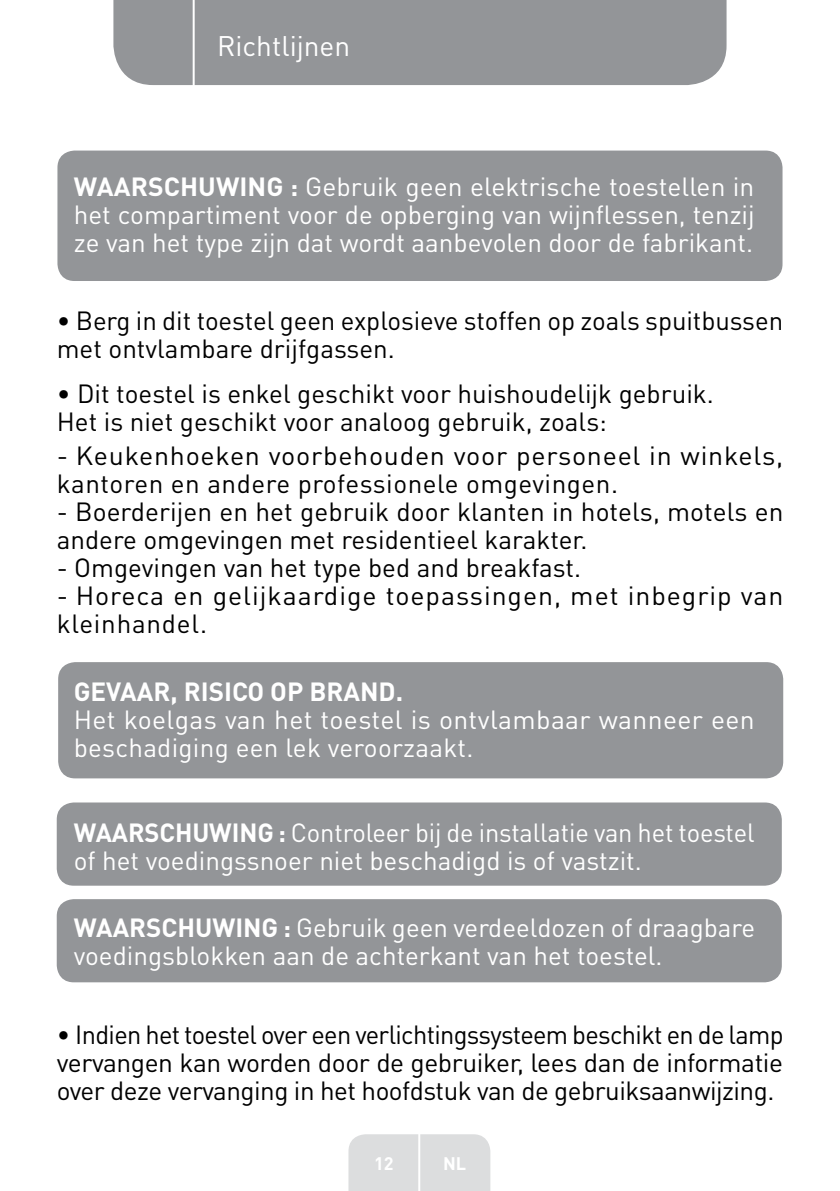
<style>
.page{position:relative;width:840px;height:1191px;background:#fff}
.page>*{position:absolute;margin:0;border:0;box-sizing:border-box;transform-origin:0 0}
.t1{font:28px "DIN Pro";color:#fff}
.t2{font:26px/28px "DIN Pro";color:#000}
.t3{font:26px/28px "DIN Pro";color:#fff}
.t4{font:26px/28px "DIN Pro";letter-spacing:.02em;color:#000}
.t5{font:26px/28px "DIN Pro";letter-spacing:.035em;color:#000}
.t6{font:700 26px "DIN Pro";color:#fff}
.t7{font:700 18px "DIN Pro";color:#fff}
.s1{font-weight:700}
</style>
<div class="page">
<div style="left:113px;top:0;width:613px;height:85px;background:#939598"></div>
<div style="left:348px;top:1134px;width:142px;height:57px;background:#dcddde"></div>
<hr style="left:418px;top:1111px;width:2px;height:80px;background:#fff">
<hr style="left:192px;top:0;width:2px;height:88px;background:#fff">
<div style="left:57px;top:899px;width:724px;height:83px;background:#939598;border-radius:17px"></div>
<div style="left:57px;top:802px;width:724px;height:83px;background:#939598;border-radius:17px"></div>
<div style="left:58px;top:662px;width:724px;height:116px;background:#939598;border-radius:17px"></div>
<div style="left:57px;top:151px;width:725px;height:130px;background:#939598;border-radius:17px"></div>
<p class="t1" style="left:217px;top:27px;width:134px">Richtlijnen</p>
<p class="t3" style="left:74px;top:171px;width:682px;text-align:justify"><span class="s1">WAARSCHUWING :</span> Gebruik geen elektrische toestellen in het compartiment voor de opberging van wijnflessen, tenzij ze van het type zijn dat wordt aanbevolen door de fabrikant.</p>
<p class="t2" style="left:57px;top:306px;width:727px">• Berg in dit toestel geen explosieve stoffen op zoals spuitbussen met ontvlambare drijfgassen.</p>
<p class="t2" style="left:57px;top:379px;width:658px">• Dit toestel is enkel geschikt voor huishoudelijk gebruik.<br>Het is niet geschikt voor analoog gebruik, zoals:</p>
<p class="t4" style="left:57px;top:441px;width:727px">- Keukenhoeken voorbehouden voor personeel in winkels, kantoren en andere professionele omgevingen.</p>
<p class="t2" style="left:57px;top:497px;width:727px">- Boerderijen en het gebruik door klanten in hotels, motels en andere omgevingen met residentieel karakter.</p>
<p class="t2" style="left:57px;top:553px;width:525px">- Omgevingen van het type bed and breakfast.</p>
<p class="t5" style="left:57px;top:581px;width:727px">- Horeca en gelijkaardige toepassingen, met inbegrip van kleinhandel.</p>
<p class="t6" style="left:74px;top:674px;width:331px">GEVAAR, RISICO OP BRAND.</p>
<p class="t3" style="left:74px;top:704px;width:682px">Het koelgas van het toestel is ontvlambaar wanneer een beschadiging een lek veroorzaakt.</p>
<p class="t3" style="left:74px;top:817px;width:682px"><span class="s1">WAARSCHUWING :</span> Controleer bij de installatie van het toestel of het voedingssnoer niet beschadigd is of vastzit.</p>
<p class="t3" style="left:74px;top:913px;width:682px"><span class="s1">WAARSCHUWING :</span> Gebruik geen verdeeldozen of draagbare voedingsblokken aan de achterkant van het toestel.</p>
<p class="t2" style="left:57px;top:1020px;width:727px;text-align:justify">• Indien het toestel over een verlichtingssysteem beschikt en de lamp vervangen kan worden door de gebruiker, lees dan de informatie over deze vervanging in het hoofdstuk van de gebruiksaanwijzing.</p>
<p class="t7" style="left:374px;top:1150px;width:21px">12</p>
<p class="t7" style="left:443px;top:1150px;width:25px">NL</p>
</div>
